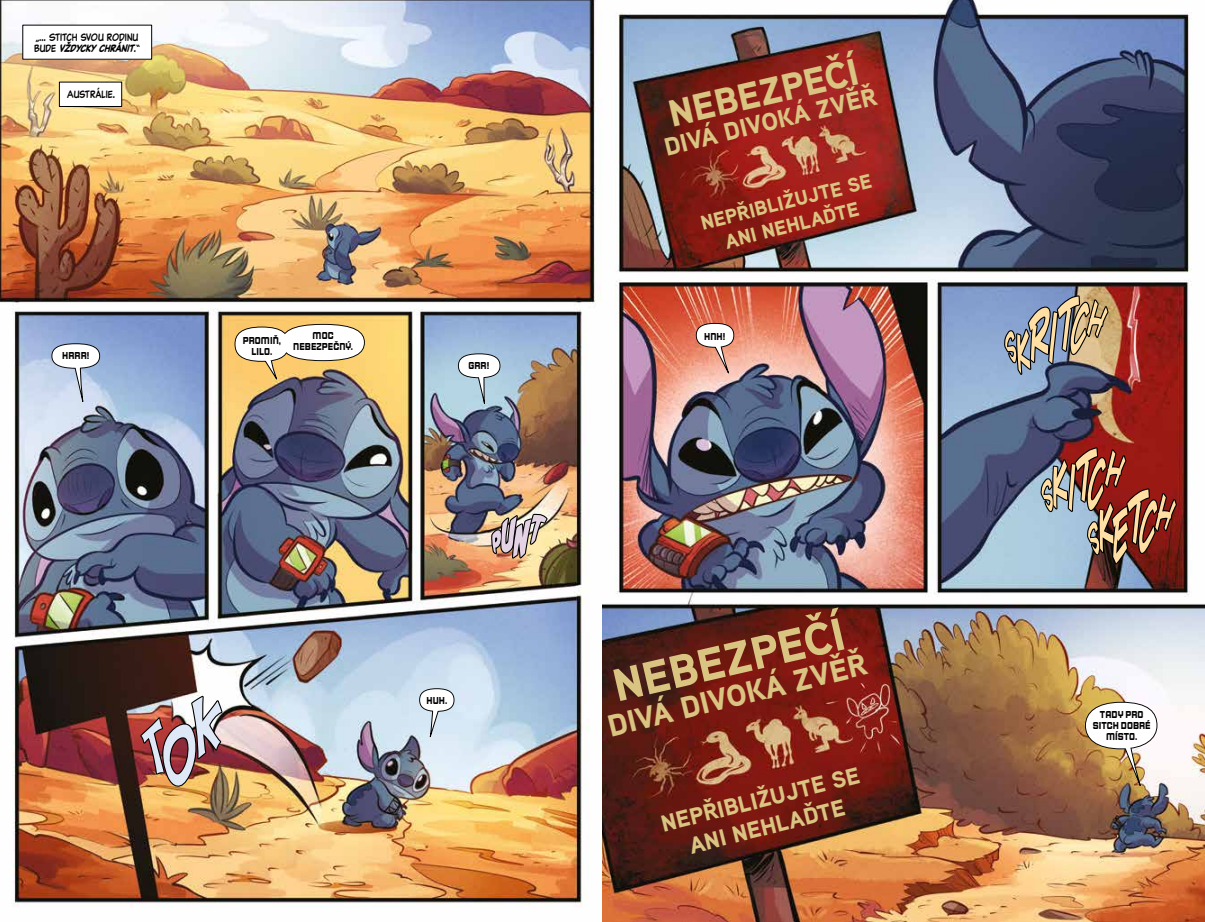
<style>
.page{position:relative;width:1205px;height:922px;background:#fff}
.page>*{position:absolute;margin:0;border:0;box-sizing:border-box;transform-origin:0 0}
.t1{font:900 45.75px "Aaux Next";color:#dac482}
.t2{font:900 37.5px "Aaux Next";color:#dac482}
.t3{font:900 30.5px "Aaux Next";color:#dac482}
.t4{font:900 25px "Aaux Next";color:#dac482}
.t5{font:900 23.25px/27.9px "Aaux Next";color:#dac482;text-align:center}
.t6{font:900 20px/24px "Aaux Next";color:#dac482;text-align:center}
.t7{font:10.62px/10.9px "Classic Comic";color:#000;scale:.75 1}
.t8{font:700 10px/10.9px "Sporty Pro";letter-spacing:.01em;color:#000;text-align:center;scale:.75 1}
.s1{font-weight:700;font-style:italic}
</style>
<div class="page">
<img style="left:0;top:0;width:1205px;height:921px">
<div style="left:419px;top:688px;width:35px;height:23px;border:2px solid #000;border-radius:50%"></div>
<div style="left:458px;top:353px;width:42px;height:25px;border:2px solid #000;border-radius:50%"></div>
<div style="left:281px;top:324px;width:84px;height:37px;border:2px solid #000;border-radius:50%"></div>
<div style="left:51px;top:343px;width:49px;height:25px;border:2px solid #000;border-radius:50%"></div>
<div style="left:235px;top:326px;width:54px;height:36px;border:2px solid #000;border-radius:50%"></div>
<div style="left:23px;top:25px;width:129px;height:34px;background:#fff"></div>
<div style="left:59px;top:82px;width:63px;height:24px;background:#fff"></div>
<div style="left:59px;top:82px;width:63px;height:25px;border:1px solid #000"></div>
<svg style="left:72px;top:366px;width:14px;height:43px"></svg>
<svg style="left:260px;top:358px;width:18px;height:24px"></svg>
<svg style="left:475px;top:376px;width:14px;height:35px"></svg>
<svg style="left:429px;top:709px;width:13px;height:33px"></svg>
<div style="left:420px;top:689px;width:33px;height:21px;background:#fff;border-radius:50%"></div>
<div style="left:459px;top:354px;width:40px;height:23px;background:#fff;border-radius:50%"></div>
<div style="left:282px;top:325px;width:82px;height:35px;background:#fff;border-radius:50%"></div>
<div style="left:52px;top:344px;width:47px;height:23px;background:#fff;border-radius:50%"></div>
<div style="left:235px;top:327px;width:53px;height:34px;background:#fff;border-radius:50%"></div>
<img style="left:490px;top:490px;width:59px;height:92px">
<img style="left:141px;top:693px;width:81px;height:99px">
<div style="left:1085px;top:701px;width:72px;height:48px;border:2px solid #000;border-radius:50%"></div>
<div style="left:696px;top:323px;width:38px;height:24px;border:2px solid #000;border-radius:50%"></div>
<svg style="left:711px;top:326px;width:18px;height:51px"></svg>
<svg style="left:1121px;top:744px;width:20px;height:46px"></svg>
<div style="left:1086px;top:702px;width:70px;height:46px;background:#fff;border-radius:50%"></div>
<div style="left:697px;top:324px;width:36px;height:23px;background:#fff;border-radius:50%"></div>
<svg style="left:1003px;top:294px;width:107px;height:89px"></svg>
<svg style="left:1040px;top:445px;width:138px;height:122px"></svg>
<p class="t7" style="left:34px;top:32px;width:143px">„… STITCH SVOU RODINU<br>BUDE <span class="s1">VŽDYCKY CHRÁNIT</span>.“</p>
<p class="t7" style="left:67px;top:89px;width:65px">AUSTRÁLIE.</p>
<p class="t8" style="left:62px;top:350px;width:38px">HRRR!</p>
<p class="t8" style="left:243px;top:335px;width:53px">PROMIŇ,<br>LILO.</p>
<p class="t8" style="left:293px;top:330px;width:81px">MOC<br>NEBEZPEČNÝ.</p>
<p class="t8" style="left:468px;top:360px;width:29px">GRR!</p>
<p class="t8" style="left:426px;top:695px;width:29px">HUH.</p>
<h2 class="t2" style="left:663px;top:88px;width:195px;rotate:-13deg">NEBEZPEČÍ</h2>
<h3 class="t4" style="left:660px;top:130px;width:219px;rotate:-14deg">DIVÁ DIVOKÁ ZVĚŘ</h3>
<h3 class="t6" style="left:698px;top:211px;width:177px;rotate:-14deg">NEPŘIBLIŽUJTE SE<br>ANI NEHLAĎTE</h3>
<p class="t8" style="left:704px;top:331px;width:30px">HNH!</p>
<h1 class="t1" style="left:606px;top:654px;width:238px;rotate:-13deg">NEBEZPEČÍ</h1>
<h3 class="t3" style="left:603px;top:705px;width:267px;rotate:-14deg">DIVÁ DIVOKÁ ZVĚŘ</h3>
<h3 class="t5" style="left:658px;top:809px;width:205px;rotate:-14deg">NEPŘIBLIŽUJTE SE<br>ANI NEHLAĎTE</h3>
<p class="t8" style="left:1093px;top:709px;width:79px">TADY PRO<br>SITCH DOBRÉ<br>MÍSTO.</p>
</div>
